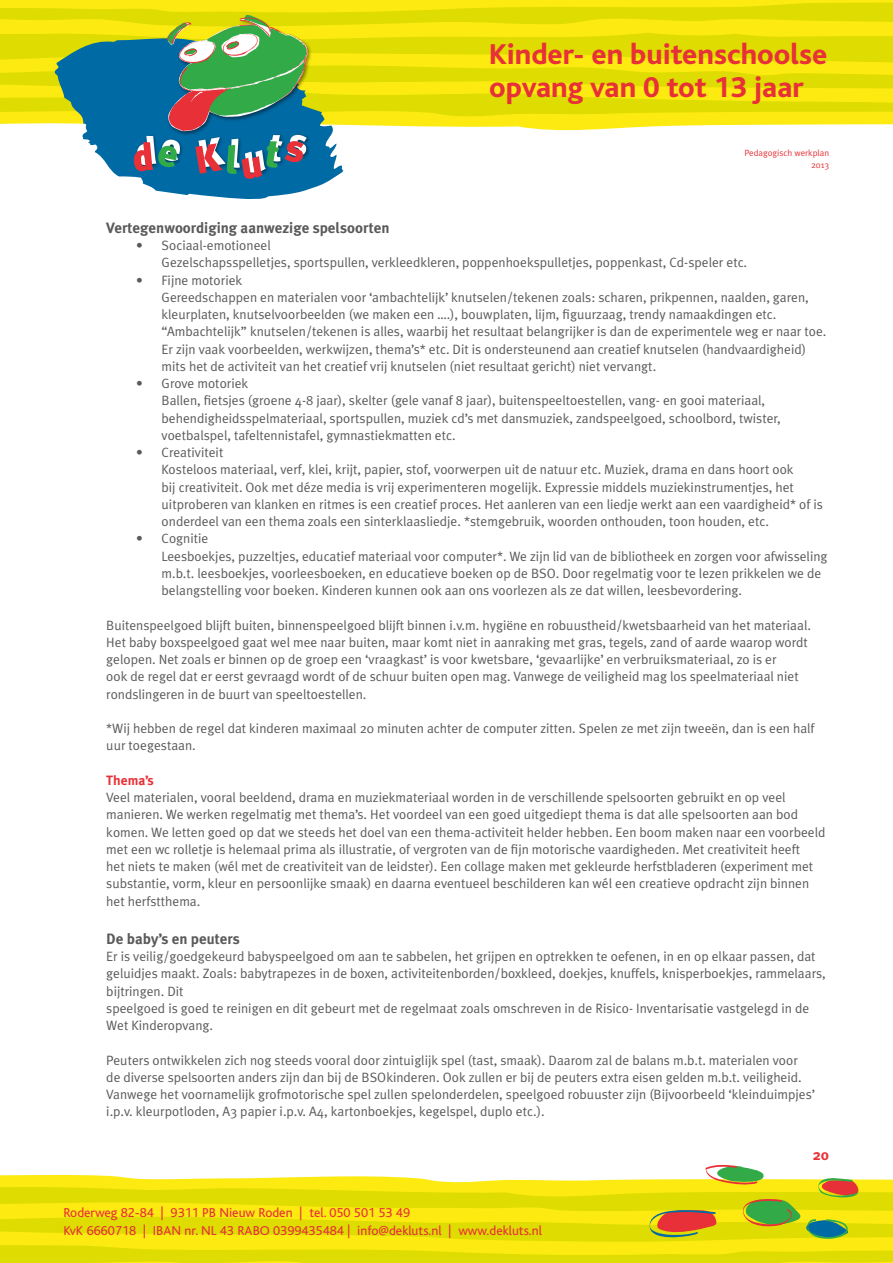
<style>
.page{position:relative;width:893px;height:1263px;background:#fff}
.page>*{position:absolute;margin:0;border:0;box-sizing:border-box;transform-origin:0 0}
.t1{font:800 30px/33px "Bliss";color:#e73037}
.t2{font:700 15px "Meta Plus";color:#5a5a5b}
.t3{font:700 15px "Meta Plus";color:#e73137}
.t4{font:13.5px/17.2px "Meta Plus Normal";color:#5a5a5b}
.t5{font:13.5px/18px "Bliss";color:#e73037}
.t6{font:700 13.5px "Meta Plus";color:#e73137}
.t7{font:9px/12px "Meta Plus Normal";color:#e73137;text-align:right}
</style>
<div class="page">
<svg style="left:0;top:1164px;width:893px;height:99px;background:#e9e12d"></svg>
<svg style="left:141px;top:179px;width:191px;height:20px;fill:#006aa4"></svg>
<svg style="left:0;top:0;width:893px;height:179px"></svg>
<h1 class="t1" style="left:489px;top:38px;width:340px">Kinder- en buitenschoolse opvang van 0 tot 13 jaar</h1>
<p class="t7" style="left:744px;top:147px;width:86px">Pedagogisch werkplan<br>2013</p>
<p class="t2" style="left:106px;top:219px;width:285px">Vertegenwoordiging aanwezige spelsoorten</p>
<p class="t4" style="left:162px;top:237px;width:587px;text-indent:-26px">• Sociaal-emotioneel<br>Gezelschapsspelletjes, sportspullen, verkleedkleren, poppenhoekspulletjes, poppenkast, Cd-speler etc.</p>
<p class="t4" style="left:162px;top:271px;width:666px;text-indent:-26px">• Fijne motoriek<br>Gereedschappen en materialen voor ‘ambachtelijk’ knutselen/tekenen zoals: scharen, prikpennen, naalden, garen, kleurplaten, knutselvoorbeelden (we maken een ….), bouwplaten, lijm, figuurzaag, trendy namaakdingen etc. “Ambachtelijk” knutselen/tekenen is alles, waarbij het resultaat belangrijker is dan de experimentele weg er naar toe.<br>Er zijn vaak voorbeelden, werkwijzen, thema’s* etc. Dit is ondersteunend aan creatief knutselen (handvaardigheid) mits het de activiteit van het creatief vrij knutselen (niet resultaat gericht) niet vervangt.</p>
<p class="t4" style="left:162px;top:375px;width:621px;text-indent:-26px">• Grove motoriek<br>Ballen, fietsjes (groene 4-8 jaar), skelter (gele vanaf 8 jaar), buitenspeeltoestellen, vang- en gooi materiaal, behendigheidsspelmateriaal, sportspullen, muziek cd’s met dansmuziek, zandspeelgoed, schoolbord, twister, voetbalspel, tafeltennistafel, gymnastiekmatten etc.</p>
<p class="t4" style="left:162px;top:444px;width:663px;text-indent:-26px">• Creativiteit<br>Kosteloos materiaal, verf, klei, krijt, papier, stof, voorwerpen uit de natuur etc. Muziek, drama en dans hoort ook<br>bij creativiteit. Ook met déze media is vrij experimenteren mogelijk. Expressie middels muziekinstrumentjes, het uitproberen van klanken en ritmes is een creatief proces. Het aanleren van een liedje werkt aan een vaardigheid* of is onderdeel van een thema zoals een sinterklaasliedje. *stemgebruik, woorden onthouden, toon houden, etc.</p>
<p class="t4" style="left:162px;top:530px;width:667px;text-indent:-26px">• Cognitie<br>Leesboekjes, puzzeltjes, educatief materiaal voor computer*. We zijn lid van de bibliotheek en zorgen voor afwisseling m.b.t. leesboekjes, voorleesboeken, en educatieve boeken op de BSO. Door regelmatig voor te lezen prikkelen we de belangstelling voor boeken. Kinderen kunnen ook aan ons voorlezen als ze dat willen, leesbevordering.</p>
<p class="t4" style="left:106px;top:616px;width:706px">Buitenspeelgoed blijft buiten, binnenspeelgoed blijft binnen i.v.m. hygiëne en robuustheid/kwetsbaarheid van het materiaal.<br>Het baby boxspeelgoed gaat wel mee naar buiten, maar komt niet in aanraking met gras, tegels, zand of aarde waarop wordt gelopen. Net zoals er binnen op de groep een ‘vraagkast’ is voor kwetsbare, ‘gevaarlijke’ en verbruiksmateriaal, zo is er<br>ook de regel dat er eerst gevraagd wordt of de schuur buiten open mag. Vanwege de veiligheid mag los speelmateriaal niet rondslingeren in de buurt van speeltoestellen.</p>
<p class="t4" style="left:106px;top:720px;width:710px">*Wij hebben de regel dat kinderen maximaal 20 minuten achter de computer zitten. Spelen ze met zijn tweeën, dan is een half uur toegestaan.</p>
<p class="t6" style="left:106px;top:772px;width:49px">Thema’s</p>
<p class="t4" style="left:106px;top:789px;width:721px">Veel materialen, vooral beeldend, drama en muziekmateriaal worden in de verschillende spelsoorten gebruikt en op veel manieren. We werken regelmatig met thema’s. Het voordeel van een goed uitgediept thema is dat alle spelsoorten aan bod komen. We letten goed op dat we steeds het doel van een thema-activiteit helder hebben. Een boom maken naar een voorbeeld met een wc rolletje is helemaal prima als illustratie, of vergroten van de fijn motorische vaardigheden. Met creativiteit heeft<br>het niets te maken (wél met de creativiteit van de leidster). Een collage maken met gekleurde herfstbladeren (experiment met substantie, vorm, kleur en persoonlijke smaak) en daarna eventueel beschilderen kan wél een creatieve opdracht zijn binnen het herfstthema.</p>
<p class="t2" style="left:106px;top:930px;width:135px">De baby’s en peuters</p>
<p class="t4" style="left:106px;top:948px;width:721px">Er is veilig/goedgekeurd babyspeelgoed om aan te sabbelen, het grijpen en optrekken te oefenen, in en op elkaar passen, dat geluidjes maakt. Zoals: babytrapezes in de boxen, activiteitenborden/boxkleed, doekjes, knuffels, knisperboekjes, rammelaars, bijtringen. Dit<br>speelgoed is goed te reinigen en dit gebeurt met de regelmaat zoals omschreven in de Risico- Inventarisatie vastgelegd in de Wet Kinderopvang.</p>
<p class="t4" style="left:106px;top:1051px;width:710px">Peuters ontwikkelen zich nog steeds vooral door zintuiglijk spel (tast, smaak). Daarom zal de balans m.b.t. materialen voor de diverse spelsoorten anders zijn dan bij de BSOkinderen. Ook zullen er bij de peuters extra eisen gelden m.b.t. veiligheid.<br>Vanwege het voornamelijk grofmotorische spel zullen spelonderdelen, speelgoed robuuster zijn (Bijvoorbeeld ‘kleinduimpjes’ i.p.v. kleurpotloden, A3 papier i.p.v. A4, kartonboekjes, kegelspel, duplo etc.).</p>
<p class="t5" style="left:63px;top:1203px;width:480px">Roderweg 82-84 | 9311 PB Nieuw Roden | tel. 050 501 53 49<br>KvK 6660718 | IBAN nr. NL 43 RABO 0399435484 | info@dekluts.nl | www.dekluts.nl</p>
<p class="t3" style="left:813px;top:1146px;width:18px">20</p>
</div>
